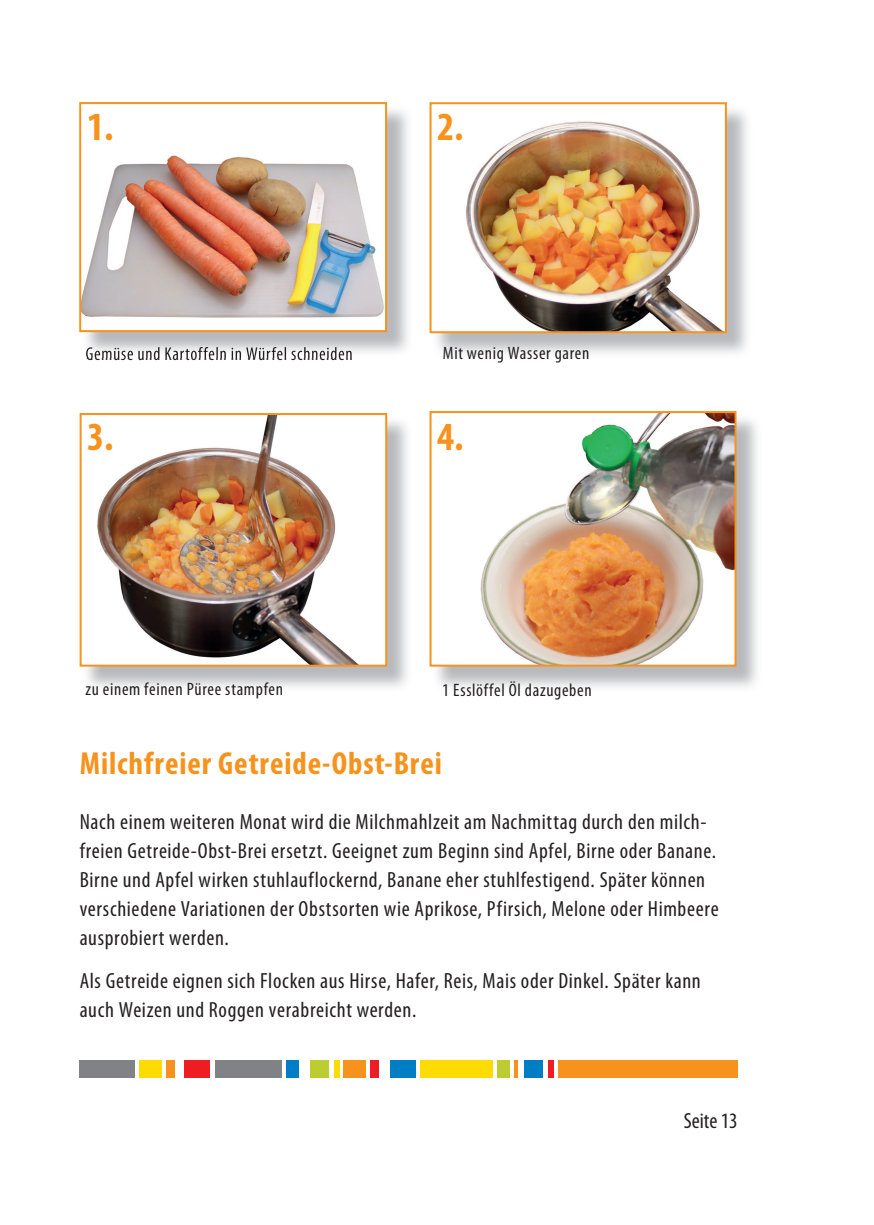
<style>
.page{position:relative;width:874px;height:1225px;background:#fff}
.page>*{position:absolute;margin:0;border:0;box-sizing:border-box;transform-origin:0 0}
.t1{font:700 condensed 40px "Myriad Pro";color:#f7931d}
.t2{font:700 condensed 32px "Myriad Pro";letter-spacing:.03em;color:#f7931d}
.t3{font:condensed 22px/29px "Myriad Pro";letter-spacing:.03em;color:#231f20}
.t4{font:condensed 18px "Myriad Pro";letter-spacing:.04em;color:#231f20}
</style>
<div class="page">
<div style="left:558px;top:1060px;width:179px;height:17px;background:#f7931d"></div>
<div style="left:548px;top:1060px;width:6px;height:17px;background:#ee1d23"></div>
<div style="left:524px;top:1060px;width:18px;height:17px;background:#007ec5"></div>
<div style="left:497px;top:1060px;width:12px;height:17px;background:#bdcd31"></div>
<div style="left:420px;top:1060px;width:72px;height:17px;background:#ffdc01"></div>
<div style="left:370px;top:1060px;width:8px;height:17px;background:#ee1d23"></div>
<div style="left:344px;top:1060px;width:22px;height:17px;background:#f7931d"></div>
<div style="left:389px;top:1060px;width:26px;height:17px;background:#007ec5"></div>
<div style="left:333px;top:1060px;width:6px;height:17px;background:#ffdc01"></div>
<div style="left:310px;top:1060px;width:18px;height:17px;background:#bdcd31"></div>
<div style="left:286px;top:1060px;width:12px;height:17px;background:#007ec5"></div>
<div style="left:215px;top:1060px;width:66px;height:17px;background:#808285"></div>
<div style="left:166px;top:1060px;width:8px;height:17px;background:#f7931d"></div>
<div style="left:139px;top:1060px;width:22px;height:17px;background:#ffdc01"></div>
<div style="left:184px;top:1060px;width:26px;height:17px;background:#ee1d23"></div>
<div style="left:79px;top:1060px;width:56px;height:17px;background:#808285"></div>
<svg style="left:514px;top:1060px;width:3px;height:17px"></svg>
<img style="left:432px;top:105px;width:315px;height:248px">
<div style="left:430px;top:103px;width:295px;height:229px;background:#fff"></div>
<img style="left:466px;top:121px;width:256px;height:209px">
<div style="left:429px;top:102px;width:297px;height:231px;border:2px solid #f7931d"></div>
<img style="left:82px;top:416px;width:325px;height:271px">
<img style="left:83px;top:416px;width:301px;height:247px">
<div style="left:80px;top:413px;width:307px;height:253px;border:2px solid #f7931d"></div>
<img style="left:432px;top:414px;width:325px;height:273px">
<img style="left:432px;top:414px;width:301px;height:249px">
<div style="left:429px;top:411px;width:307px;height:255px;border:2px solid #f7931d"></div>
<img style="left:82px;top:105px;width:326px;height:252px">
<img style="left:86px;top:347px;width:265px;height:10px">
<img style="left:82px;top:105px;width:302px;height:224px">
<div style="left:79px;top:102px;width:308px;height:230px;border:2px solid #f7931d"></div>
<h1 class="t1" style="left:87px;top:102px;width:28px">1.</h1>
<h1 class="t1" style="left:437px;top:102px;width:28px">2.</h1>
<p class="t4" style="left:85px;top:343px;width:268px">Gemüse und Kartoffeln in Würfel schneiden</p>
<p class="t4" style="left:442px;top:342px;width:148px">Mit wenig Wasser garen</p>
<h1 class="t1" style="left:87px;top:411px;width:28px">3.</h1>
<h1 class="t1" style="left:437px;top:411px;width:28px">4.</h1>
<p class="t4" style="left:85px;top:678px;width:199px">zu einem feinen Püree stampfen</p>
<p class="t4" style="left:442px;top:679px;width:151px">1 Esslöffel Öl dazugeben</p>
<h2 class="t2" style="left:80px;top:743px;width:363px">Milchfreier Getreide-Obst-Brei</h2>
<p class="t3" style="left:80px;top:806px;width:640px">Nach einem weiteren Monat wird die Milchmahlzeit am Nachmittag durch den milch&shy;freien Getreide-Obst-Brei ersetzt. Geeignet zum Beginn sind Apfel, Birne oder Banane.<br>Birne und Apfel wirken stuhlauflockernd, Banane eher stuhlfestigend. Später können verschiedene Variationen der Obstsorten wie Aprikose, Pfirsich, Melone oder Himbeere ausprobiert werden.</p>
<p class="t3" style="left:80px;top:965px;width:622px">Als Getreide eignen sich Flocken aus Hirse, Hafer, Reis, Mais oder Dinkel. Später kann auch Weizen und Roggen verabreicht werden.</p>
<p class="t3" style="left:683px;top:1106px;width:55px">Seite 13</p>
</div>
